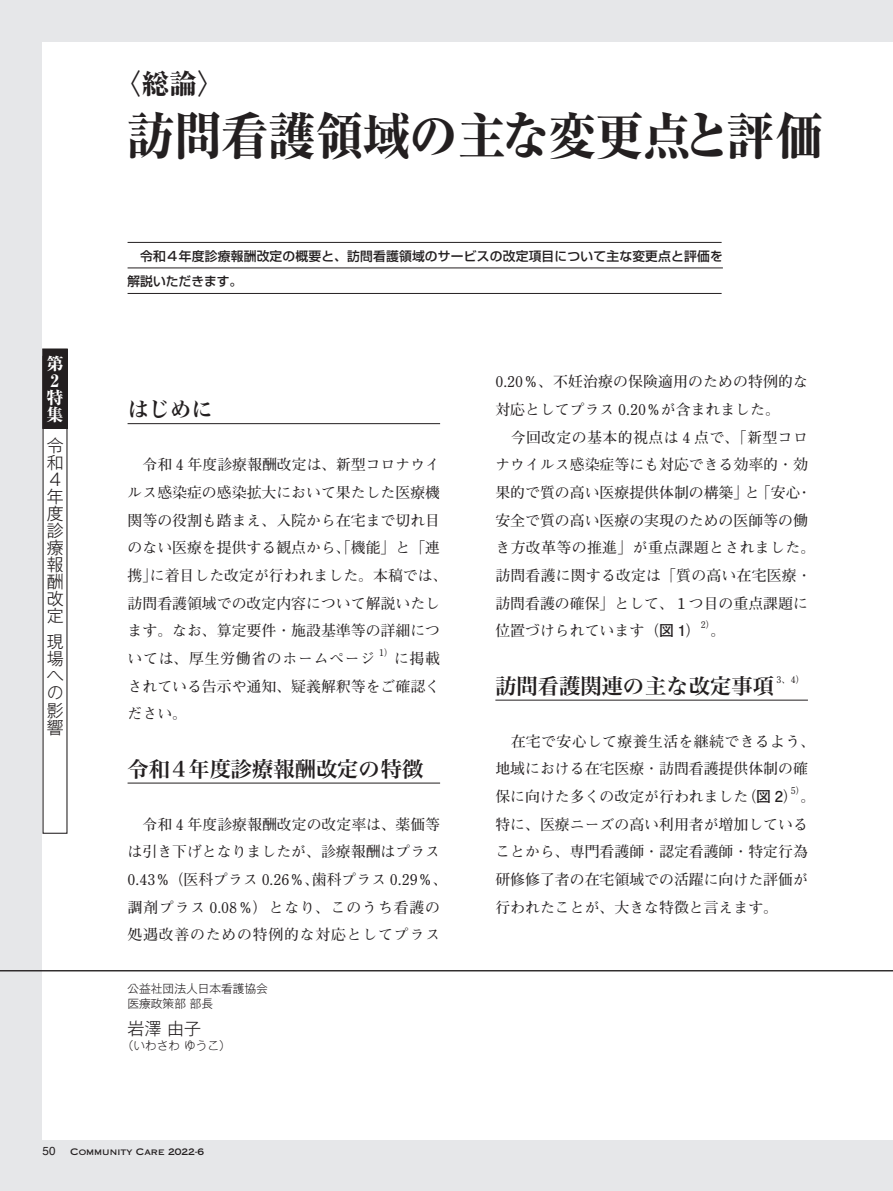
<style>
.page{position:relative;width:893px;height:1191px;background:#e6e7e9}
.page>*{position:absolute;margin:0;border:0;box-sizing:border-box;transform-origin:0 0}
.t1{font:800 51px "Ryumin Pro";letter-spacing:-.03em;color:#231f20;scale:.95 1}
.t2{font:800 27.6px "Ryumin Pro";color:#231f20}
.t3{font:21.3px "Hira Min Pro W6";color:#231f20}
.t4{font:300 16.95px/17px "Gothic MB101 Pro";color:#231f20;text-align:justify}
.t5{font:800 16.95px/17px "Ryumin Pro";color:#fff}
.t6{font:700 14.85px/27.6px "Futo Min A101 Pro";color:#231f20}
.t7{font:500 12.75px/25.5px "Shin Go Pro";letter-spacing:.015em;color:#231f20}
.t8{font:300 11.7px/14.9px "Gothic MB101 Pro";color:#231f20}
.t9{font:11.7px "Helvetica";color:#231f20}
.t10{font:700 9.3px "Futo Min A101 Pro";color:#231f20}
.t11{font:9px "Copperplate Gothic Std 31 AB";color:#231f20}
.s1{font-family:"Futo Go B101 Pro"}
</style>
<div class="page">
<div style="left:43px;top:43px;width:850px;height:1097px;background:#fff"></div>
<div style="left:43px;top:349px;width:24px;height:79px;background:#231f20"></div>
<div style="left:43px;top:349px;width:25px;height:79px;border:1px solid #231f20"></div>
<hr style="left:128px;top:423px;width:312px;height:1px;background:#231f20">
<hr style="left:128px;top:783px;width:312px;height:1px;background:#231f20">
<hr style="left:495px;top:700px;width:313px;height:1px;background:#231f20">
<hr style="left:0;top:970px;width:893px;height:1px;background:#231f20">
<hr style="left:128px;top:242px;width:594px;height:1px;background:#231f20">
<hr style="left:128px;top:268px;width:595px;height:1px;background:#231f20">
<hr style="left:128px;top:293px;width:594px;height:1px;background:#231f20">
<h2 class="t2" style="left:114px;top:62px;width:112px">〈総論〉</h2>
<h1 class="t1" style="left:127px;top:96px;width:734px">訪問看護領域の主な変更点と評価</h1>
<p class="t5" style="left:46px;top:353px;width:18px">第<br>2特集</p>
<p class="t4" style="left:47px;top:435px;width:19px">令和4年度診療報酬改定</p>
<p class="t4" style="left:47px;top:630px;width:18px">現場への影響</p>
<p class="t7" style="left:128px;top:241px;width:597px;text-indent:13px">令和4年度診療報酬改定の概要と、訪問看護領域のサービスの改定項目について主な変更点と評価を解説いただきます。</p>
<h3 class="t3" style="left:128px;top:391px;width:87px">はじめに</h3>
<p class="t6" style="left:128px;top:449px;width:321px">　令和 4 年度診療報酬改定は、新型コロナウイルス感染症の感染拡大において果たした医療機関等の役割も踏まえ、入院から在宅まで切れ目のない医療を提供する観点から、「機能」と「連携」に着目した改定が行われました。本稿では、訪問看護領域での改定内容について解説いたします。なお、算定要件・施設基準等の詳細については、厚生労働省のホームページ</p>
<p class="t10" style="left:379px;top:645px;width:16px">1）</p>
<p class="t6" style="left:128px;top:642px;width:314px;text-align:justify;text-indent:266px">に掲載されている告示や通知、疑義解釈等をご確認ください。</p>
<h3 class="t3" style="left:128px;top:750px;width:297px">令和 4年度診療報酬改定の特徴</h3>
<p class="t6" style="left:128px;top:808px;width:321px">　令和 4 年度診療報酬改定の改定率は、薬価等は引き下げとなりましたが、診療報酬はプラス<br>0.43％（医科プラス 0.26％、歯科プラス 0.29％、調剤プラス 0.08％）となり、このうち看護の処遇改善のための特例的な対応としてプラス</p>
<p class="t8" style="left:128px;top:979px;width:142px">公益社団法人日本看護協会医療政策部 部長</p>
<p class="t4" style="left:128px;top:1017px;width:75px">岩澤 由子</p>
<p class="t8" style="left:122px;top:1036px;width:111px">（いわさわ ゆうこ）</p>
<p class="t6" style="left:495px;top:366px;width:321px">0.20％、不妊治療の保険適用のための特例的な対応としてプラス 0.20％が含まれました。<br>　今回改定の基本的視点は 4 点で、「新型コロナウイルス感染症等にも対応できる効率的・効果的で質の高い医療提供体制の構築」と「安心・安全で質の高い医療の実現のための医師等の働き方改革等の推進」が重点課題とされました。訪問看護に関する改定は「質の高い在宅医療・訪問看護の確保」として、１つ目の重点課題に位置づけられています（<span class="s1">図 1</span>）</p>
<p class="t10" style="left:701px;top:617px;width:16px">2）</p>
<p class="t6" style="left:710px;top:615px;width:16px">。</p>
<h3 class="t3" style="left:495px;top:667px;width:280px">訪問看護関連の主な改定事項</h3>
<p class="t10" style="left:777px;top:672px;width:30px">3、4）</p>
<p class="t6" style="left:495px;top:725px;width:321px">　在宅で安心して療養生活を継続できるよう、地域における在宅医療・訪問看護提供体制の確保に向けた多くの改定が行われました（<span class="s1">図 2</span>）。</p>
<p class="t10" style="left:791px;top:783px;width:16px">5）</p>
<p class="t6" style="left:495px;top:808px;width:314px;text-align:justify">特に、医療ニーズの高い利用者が増加していることから、専門看護師・認定看護師・特定行為研修修了者の在宅領域での活躍に向けた評価が行われたことが、大きな特徴と言えます。</p>
<p class="t9" style="left:43px;top:1142px;width:15px">50</p>
<p class="t11" style="left:70px;top:1146px;width:136px">Community Care 2022-6</p>
</div>
